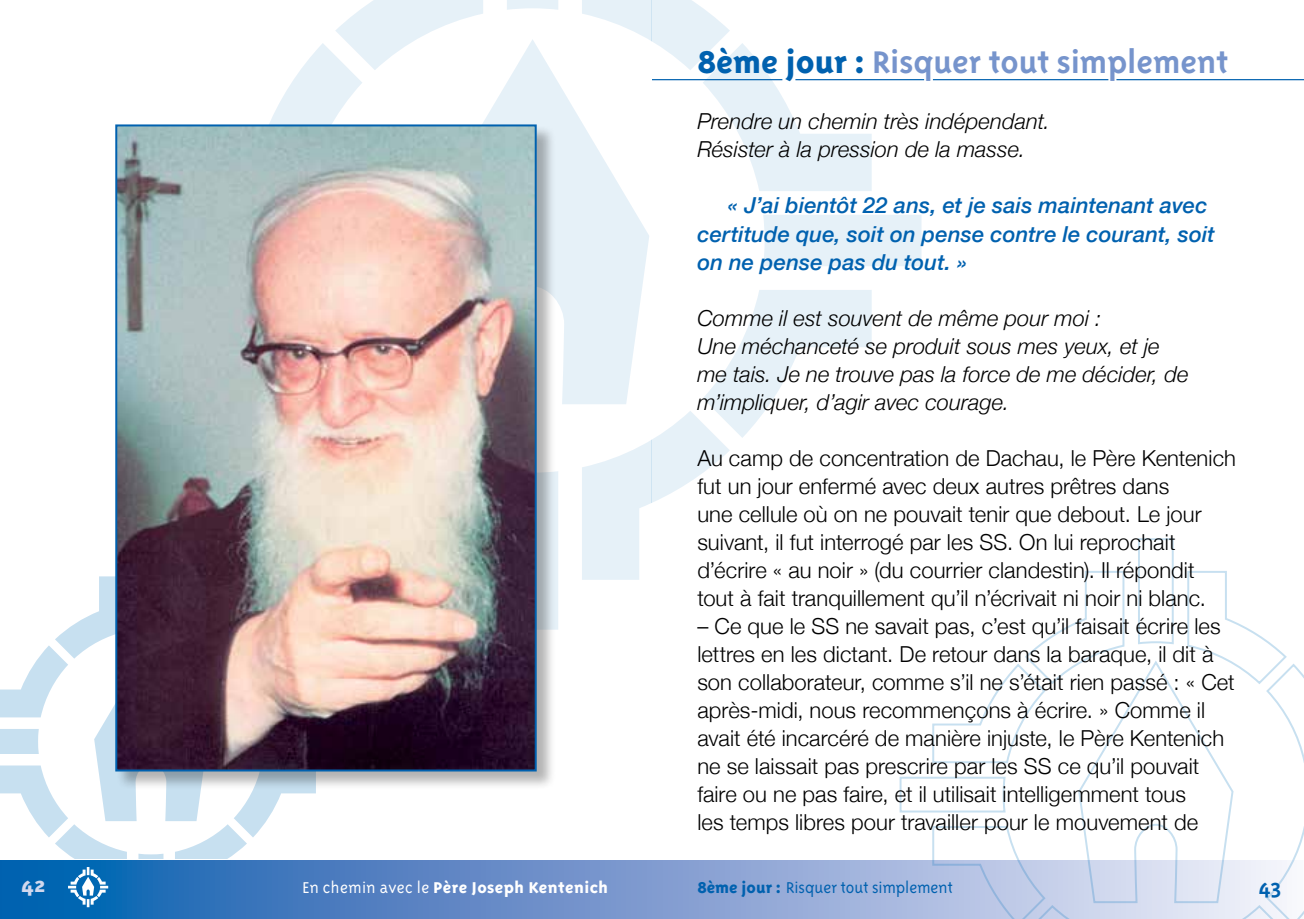
<style>
.page{position:relative;width:1304px;height:919px;background:#fff}
.page>*{position:absolute;margin:0;border:0;box-sizing:border-box;transform-origin:0 0}
.t1{font:700 36px "Triplex Sans OT";color:#7694cc}
.t2{font:800 24px "Triplex Sans OT";color:#d1d8ee}
.t3{font:700 24px "Triplex Sans OT";color:#0061af}
.t4{font:300 22px/28px "Helvetica Neue";letter-spacing:.005em;color:#000}
.t5{font:italic 300 22px/28px "Helvetica Neue";color:#000}
.t6{font:italic 500 22px/28px "Helvetica Neue";letter-spacing:.005em;color:#0061af}
.t7{font:800 18px "Triplex Sans OT";letter-spacing:.025em;color:#fff}
.t8{font:300 18px "Triplex Sans OT";color:#0061af}
.s1{font-weight:800;color:#0061af}
.s2{font-weight:800}
.s3{font-weight:300}
</style>
<div class="page">
<svg style="left:0;top:860px;width:900px;height:58px;background:#5b89c5"></svg>
<svg style="left:900px;top:538px;width:404px;height:380px"></svg>
<svg style="left:68px;top:866px;width:40px;height:41px"></svg>
<div style="left:763px;top:215px;width:158px;height:51px;background:#e6f1f8"></div>
<svg style="left:483px;top:39px;width:166px;height:365px;fill:#e6f1f8"></svg>
<svg style="left:556px;top:471px;width:2px;height:158px"></svg>
<svg style="left:582px;top:290px;width:290px;height:290px"></svg>
<svg style="left:582px;top:0;width:290px;height:191px"></svg>
<svg style="left:0;top:576px;width:316px;height:282px"></svg>
<svg style="left:269px;top:0;width:214px;height:124px"></svg>
<svg style="left:507px;top:0;width:51px;height:10px"></svg>
<hr style="left:652px;top:79px;width:130px;height:1px;background:#0061af">
<hr style="left:795px;top:79px;width:129px;height:1px;background:#0061af">
<hr style="left:1116px;top:79px;width:188px;height:1px;background:#0061af">
<div style="left:116px;top:125px;width:440px;height:665px;background:#000;opacity:.3"></div>
<img style="left:118px;top:127px;width:416px;height:641px">
<div style="left:115px;top:124px;width:422px;height:647px;border:2px solid #0061af"></div>
<hr style="left:933px;top:79px;width:175px;height:1px;background:#0061af">
<h1 class="t1" style="left:697px;top:42px;width:533px"><span class="s1">8ème jour :</span> Risquer tout simplement</h1>
<p class="t5" style="left:697px;top:106px;width:354px">Prendre un chemin très indépendant.<br>Résister à la pression de la masse.</p>
<p class="t6" style="left:697px;top:190px;width:519px;text-indent:31px">« J’ai bientôt 22 ans, et je sais maintenant avec certitude que, soit on pense contre le courant, soit on ne pense pas du tout. »</p>
<p class="t5" style="left:697px;top:302px;width:493px">Comme il est souvent de même pour moi :<br>Une méchanceté se produit sous mes yeux, et je me tais. Je ne trouve pas la force de me décider, de m’impliquer, d’agir avec courage.</p>
<p class="t4" style="left:697px;top:442px;width:540px">Au camp de concentration de Dachau, le Père Kentenich fut un jour enfermé avec deux autres prêtres dans<br>une cellule où on ne pouvait tenir que debout. Le jour suivant, il fut interrogé par les SS. On lui reprochait d’écrire « au noir » (du courrier clandestin). Il répondit tout à fait tranquillement qu’il n’écrivait ni noir ni blanc.</p>
<p class="t4" style="left:697px;top:610px;width:539px">– Ce que le SS ne savait pas, c’est qu’il faisait écrire les lettres en les dictant. De retour dans la baraque, il dit à son collaborateur, comme s’il ne s’était rien passé : « Cet après-midi, nous recommençons à écrire. » Comme il avait été incarcéré de manière injuste, le Père Kentenich ne se laissait pas prescrire par les SS ce qu’il pouvait faire ou ne pas faire, et il utilisait intelligemment tous<br>les temps libres pour travailler pour le mouvement de</p>
<p class="t8" style="left:697px;top:877px;width:257px"><span class="s2">8ème jour :</span> Risquer tout simplement</p>
<p class="t2" style="left:21px;top:870px;width:26px">42</p>
<p class="t7" style="left:302px;top:877px;width:307px"><span class="s3">En chemin avec le</span> Père Joseph Kentenich</p>
<p class="t3" style="left:1259px;top:872px;width:24px">43</p>
</div>
